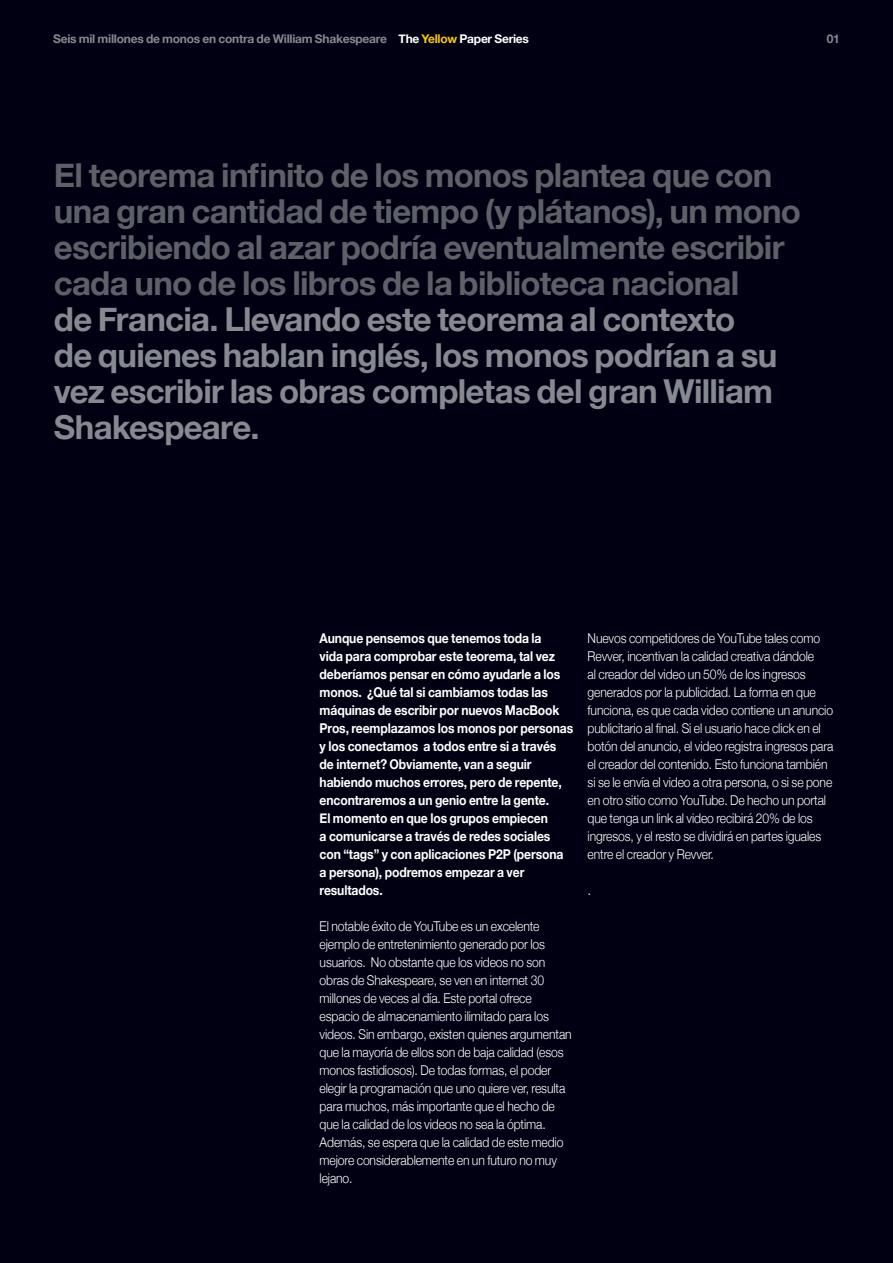
<style>
.page{position:relative;width:893px;height:1263px;background:#000012}
.page>*{position:absolute;margin:0;border:0;box-sizing:border-box;transform-origin:0 0}
.Big_text_32pt_Dark_S{font:700 33px/36px "Helvetica Neue";letter-spacing:-.025em;color:#5d6067}
.Body_10_5_14pt_White{font:300 13.5px/18px "Helvetica Neue";letter-spacing:-.01em;color:#fff;scale:.9 1}
.Body_10_5_14pt_White-2{font:700 13.5px/18px "Helvetica Neue";letter-spacing:-.01em;color:#fff;scale:.9 1}
.Body_10_5_14pt_White-3{font:300 13.5px "Helvetica Neue";letter-spacing:-.01em;color:#fff}
.Yellow_paper_tiltle{font:700 12px "Helvetica Neue";letter-spacing:-.02em;color:#86898f}
.Page_Number_8pt_Slat{font:700 12px "Helvetica Neue";color:#86898f}
.s1{color:#fff}
.s2{color:#f9c709}
.s3{color:#86898f}
</style>
<div class="page">
<p class="Yellow_paper_tiltle" style="left:53px;top:31px;width:477px">Seis mil millones de monos en contra de William Shakespeare <span class="s1">The</span> <span class="s2">Yellow</span> <span class="s1">Paper Series</span></p>
<p class="Page_Number_8pt_Slat" style="left:827px;top:31px;width:15px">01</p>
<p class="Big_text_32pt_Dark_S" style="left:54px;top:156px;width:749px">El teorema infinito de los monos plantea que con una gran cantidad de tiempo (y plátanos), un mono escribiendo al azar podría eventualmente escribir cada uno de los libros de la biblioteca nacional<br><span class="s3">de Francia. Llevando este teorema al contexto<br>de quienes hablan inglés, los monos podrían a su vez escribir las obras completas del gran William Shakespeare.</span></p>
<p class="Body_10_5_14pt_White-2" style="left:320px;top:628px;width:283px">Aunque pensemos que tenemos toda la<br>vida para comprobar este teorema, tal vez deberíamos pensar en cómo ayudarle a los monos. ¿Qué tal si cambiamos todas las máquinas de escribir por nuevos MacBook Pros, reemplazamos los monos por personas y los conectamos a todos entre si a través de internet? Obviamente, van a seguir habiendo muchos errores, pero de repente, encontraremos a un genio entre la gente.<br>El momento en que los grupos empiecen<br>a comunicarse a través de redes sociales con “tags” y con aplicaciones P2P (persona a persona), podremos empezar a ver resultados.</p>
<p class="Body_10_5_14pt_White" style="left:320px;top:916px;width:282px">El notable éxito de YouTube es un excelente ejemplo de entretenimiento generado por los usuarios. No obstante que los videos no son obras de Shakespeare, se ven en internet 30 millones de veces al día. Este portal ofrece espacio de almacenamiento ilimitado para los videos. Sin embargo, existen quienes argumentan que la mayoría de ellos son de baja calidad (esos monos fastidiosos). De todas formas, el poder elegir la programación que uno quiere ver, resulta para muchos, más importante que el hecho de que la calidad de los videos no sea la óptima.<br>Además, se espera que la calidad de este medio mejore considerablemente en un futuro no muy lejano.</p>
<p class="Body_10_5_14pt_White" style="left:588px;top:628px;width:275px">Nuevos competidores de YouTube tales como Revver, incentivan la calidad creativa dándole<br>al creador del video un 50% de los ingresos generados por la publicidad. La forma en que funciona, es que cada video contiene un anuncio publicitario al final. Si el usuario hace click en el botón del anuncio, el video registra ingresos para el creador del contenido. Esto funciona también si se le envía el video a otra persona, o si se pone en otro sitio como YouTube. De hecho un portal que tenga un link al video recibirá 20% de los ingresos, y el resto se dividirá en partes iguales entre el creador y Revver.</p>
<p class="Body_10_5_14pt_White-3" style="left:588px;top:881px;width:5px">.</p>
</div>
